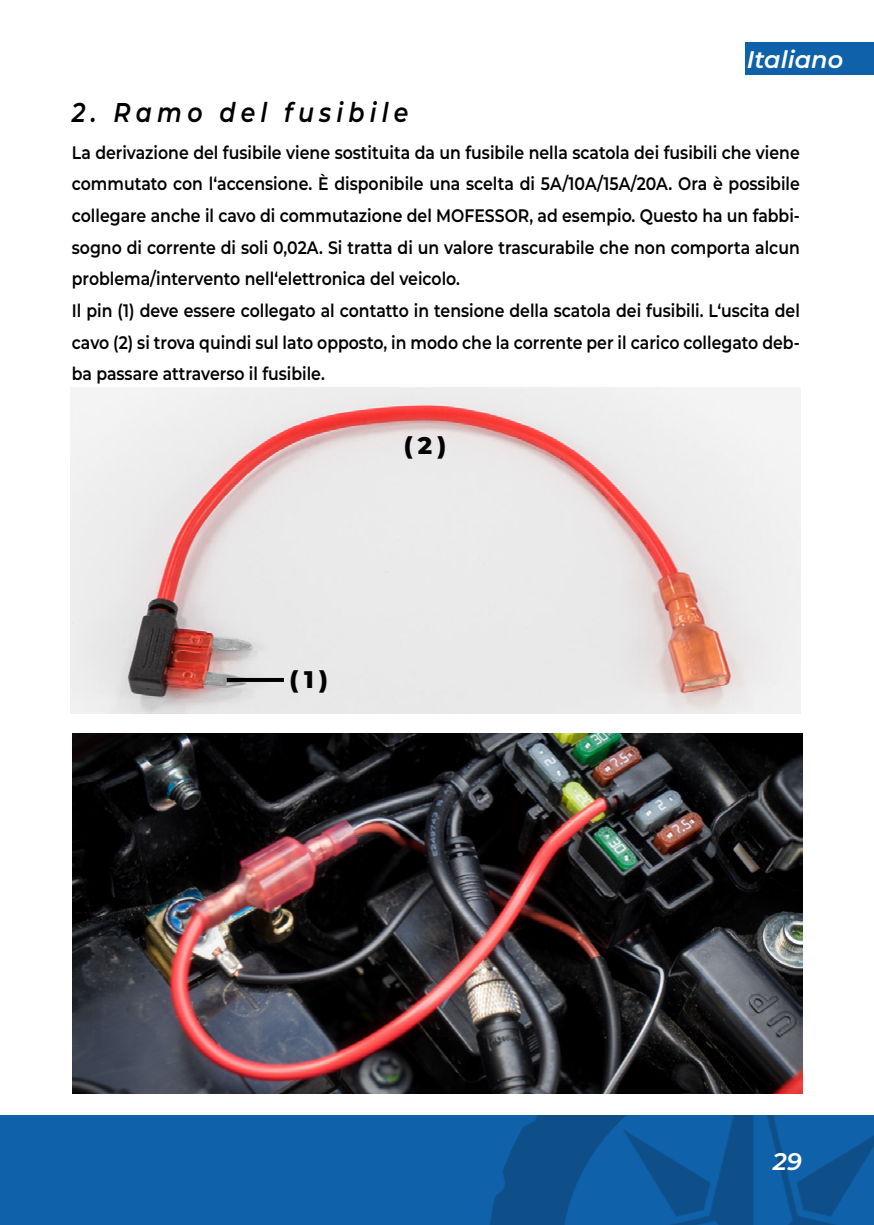
<style>
.page{position:relative;width:874px;height:1225px;background:#fff}
.page>*{position:absolute;margin:0;border:0;box-sizing:border-box;transform-origin:0 0}
.t1{font:italic 600 27.2px "Montserrat";letter-spacing:.22em;color:#000;scale:.87 1}
.t2{font:italic 600 24px "Montserrat";color:#fff}
.t3{font:800 24px "Montserrat";color:#000}
.t4{font:italic 600 24px "Montserrat";color:#fdfdfd}
.t5{font:600 18px/31.6px "Montserrat";color:#000;scale:.87 1}
</style>
<div class="page">
<div style="left:0;top:1115px;width:873px;height:110px;background:#0f61a9"></div>
<img style="left:490px;top:1115px;width:383px;height:110px">
<div style="left:744px;top:43px;width:129px;height:32px;background:#0f61a9"></div>
<img style="left:70px;top:387px;width:729px;height:326px">
<img style="left:72px;top:733px;width:729px;height:361px">
<hr style="left:227px;top:678px;width:57px;height:4px;background:#000">
<h2 class="t2" style="left:746px;top:42px;width:98px">Italiano</h2>
<h1 class="t1" style="left:72px;top:93px;width:388px">2. Ramo del fusibile</h1>
<p class="t5" style="left:72px;top:136px;width:837px">La derivazione del fusibile viene sostituita da un fusibile nella scatola dei fusibili che viene commutato con l‘accensione. È disponibile una scelta di 5A/10A/15A/20A. Ora è possibile collegare anche il cavo di commutazione del MOFESSOR, ad esempio. Questo ha un fabbi&shy;sogno di corrente di soli 0,02A. Si tratta di un valore trascurabile che non comporta alcun problema/intervento nell‘elettronica del veicolo.<br>Il pin (1) deve essere collegato al contatto in tensione della scatola dei fusibili. L‘uscita del cavo (2) si trova quindi sul lato opposto, in modo che la corrente per il carico collegato deb&shy;ba passare attraverso il fusibile.</p>
<h2 class="t3" style="left:403px;top:427px;width:44px">(2)</h2>
<h2 class="t3" style="left:289px;top:661px;width:40px">(1)</h2>
<h2 class="t4" style="left:772px;top:1144px;width:31px">29</h2>
</div>
